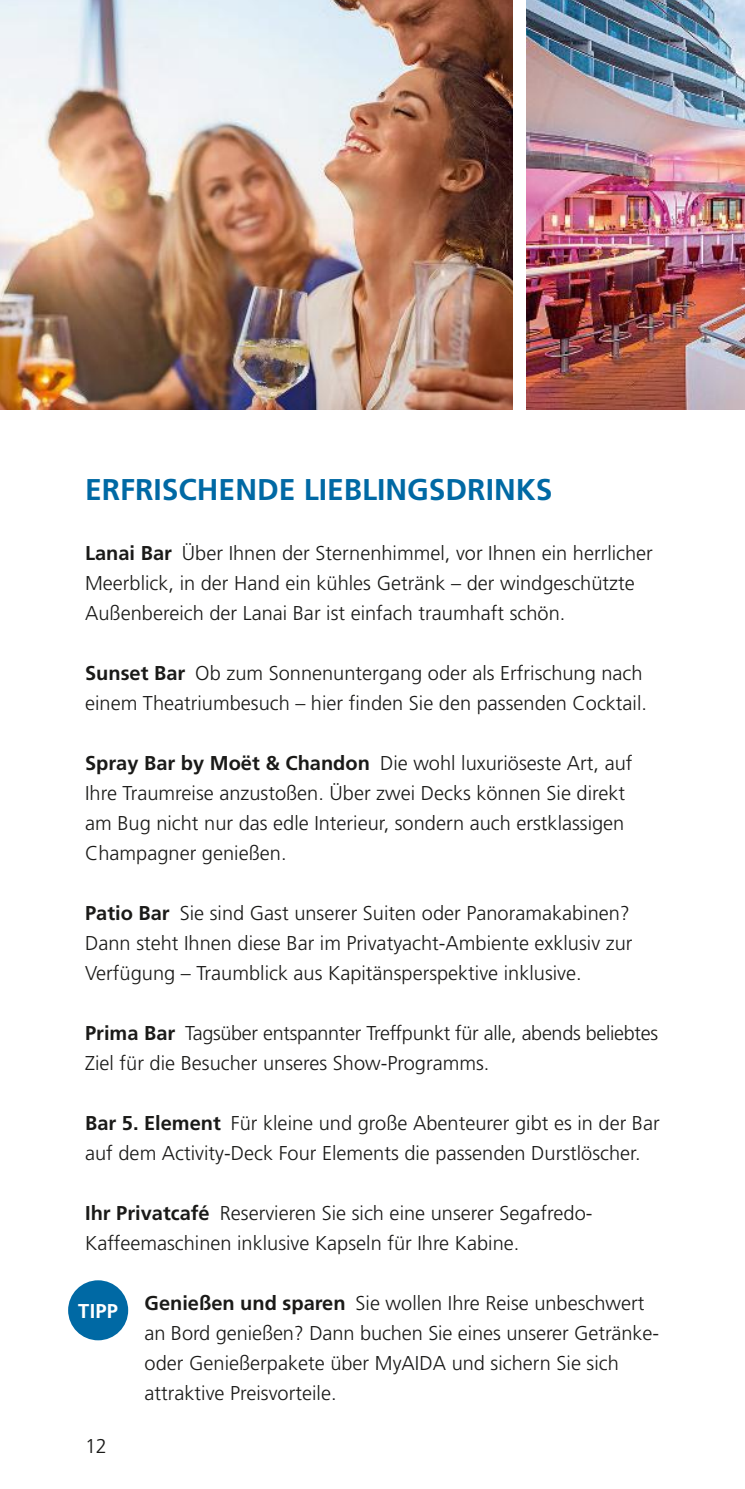
<style>
.page{position:relative;width:745px;height:1489px;background:#fff}
.page>*{position:absolute;margin:0;border:0;box-sizing:border-box;transform-origin:0 0}
.t1{font:700 30px "Frutiger LT";color:#0069a4}
.t2{font:300 20px/30px "Frutiger LT";color:#1a1a18}
.t3{font:700 20px "Frutiger LT";color:#fff}
.s1{font-weight:700}
</style>
<div class="page">
<img style="left:526px;top:0;width:218px;height:410px">
<img style="left:0;top:0;width:512px;height:410px">
<div style="left:68px;top:1280px;width:60px;height:60px;background:#0069a4;border-radius:50%"></div>
<h1 class="t1" style="left:85px;top:472px;width:468px">ERFRISCHENDE LIEBLINGSDRINKS</h1>
<p class="t2" style="left:85px;top:538px;width:569px"><span class="s1">Lanai Bar</span> Über Ihnen der Sternenhimmel, vor Ihnen ein herrlicher<br>Meerblick, in der Hand ein kühles Getränk – der windgeschützte<br>Außenbereich der Lanai Bar ist einfach traumhaft schön.</p>
<p class="t2" style="left:85px;top:658px;width:563px"><span class="s1">Sunset Bar</span> Ob zum Sonnenuntergang oder als Erfrischung nach einem Theatriumbesuch – hier finden Sie den passenden Cocktail.</p>
<p class="t2" style="left:85px;top:748px;width:548px"><span class="s1">Spray Bar by Moët &amp; Chandon</span> Die wohl luxuriöseste Art, auf Ihre Traumreise anzustoßen. Über zwei Decks können Sie direkt am Bug nicht nur das edle Interieur, sondern auch erstklassigen Champagner genießen.</p>
<p class="t2" style="left:85px;top:898px;width:548px"><span class="s1">Patio Bar</span> Sie sind Gast unserer Suiten oder Panoramakabinen?<br>Dann steht Ihnen diese Bar im Privatyacht-Ambiente exklusiv zur<br>Verfügung – Traumblick aus Kapitänsperspektive inklusive.</p>
<p class="t2" style="left:85px;top:1018px;width:574px"><span class="s1">Prima Bar</span> Tagsüber entspannter Treffpunkt für alle, abends beliebtes<br>Ziel für die Besucher unseres Show-Programms.</p>
<p class="t2" style="left:85px;top:1108px;width:575px"><span class="s1">Bar 5. Element</span> Für kleine und große Abenteurer gibt es in der Bar auf dem Activity-Deck Four Elements die passenden Durstlöscher.</p>
<p class="t2" style="left:85px;top:1198px;width:508px"><span class="s1">Ihr Privatcafé</span> Reservieren Sie sich eine unserer Segafredo-<br>Kaffeemaschinen inklusive Kapseln für Ihre Kabine.</p>
<p class="t3" style="left:78px;top:1299px;width:41px">TIPP</p>
<p class="t2" style="left:85px;top:1430px;width:23px">12</p>
<p class="t2" style="left:144px;top:1288px;width:515px"><span class="s1">Genießen und sparen</span> Sie wollen Ihre Reise unbeschwert an Bord genießen? Dann buchen Sie eines unserer Getränke&shy;oder Genießerpakete über MyAIDA und sichern Sie sich attraktive Preisvorteile.</p>
</div>
